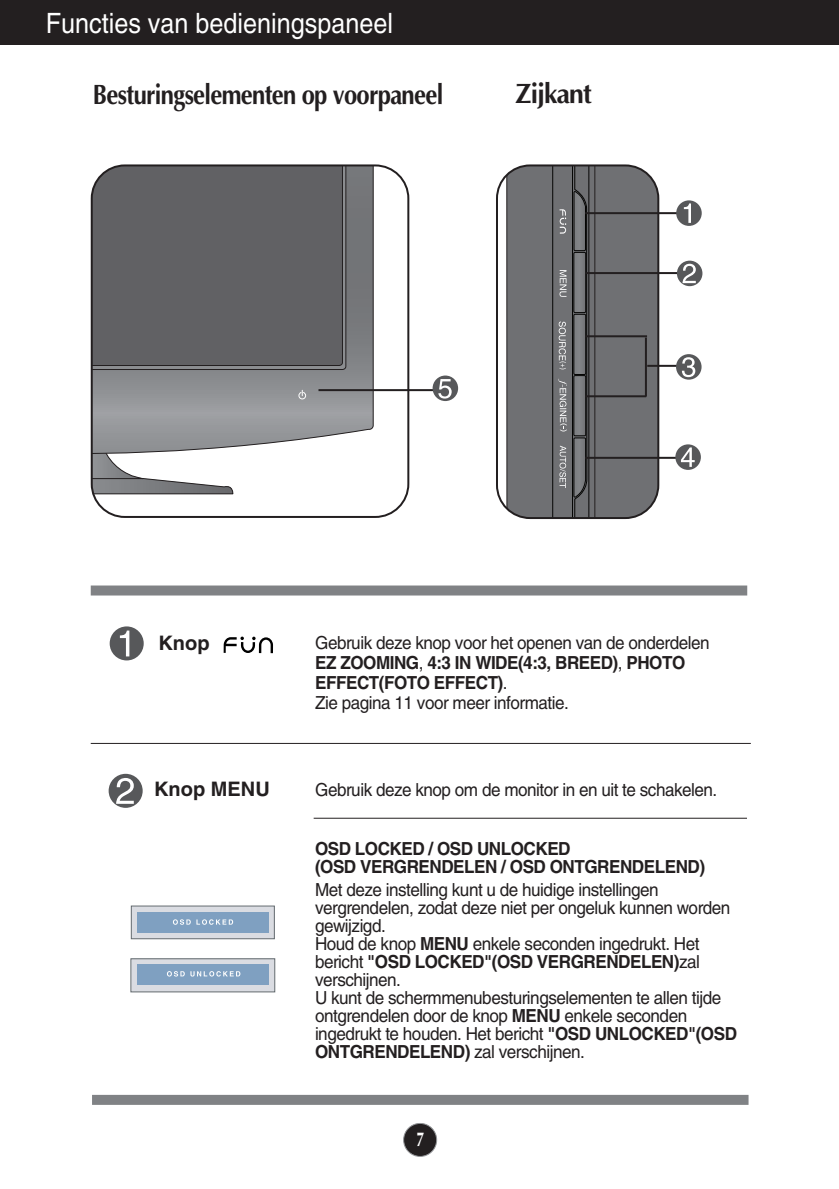
<style>
.page{position:relative;width:839px;height:1189px;background:#fff}
.page>*{position:absolute;margin:0;border:0;box-sizing:border-box;transform-origin:0 0}
.t1{font:700 28px "Optima";letter-spacing:-.03em;color:#231f20;scale:.85 1}
.t2{font:28px "Helvetica";color:#fff;scale:.9 1}
.t3{font:700 28px "Optima";letter-spacing:-.03em;color:#231f20;scale:.95 1}
.t4{font:700 20px "Helvetica";color:#231f20}
.t5{font:700 20px "Optima";color:#fff;scale:.7 1}
.t6{font:18px/18px "Helvetica";letter-spacing:-.03em;color:#231f20;scale:.95 1}
.t7{font:700 18px/18px "Helvetica";letter-spacing:-.03em;color:#231f20;scale:.95 1}
.s1{font-weight:700}
</style>
<div class="page">
<div style="left:403px;top:1123px;width:33px;height:33px;background:#231f20;border-radius:50%"></div>
<div style="left:403px;top:1123px;width:34px;height:34px;border:2px solid #939598;border-radius:50%"></div>
<div style="left:0;top:0;width:839px;height:45px;background:#231f20"></div>
<div style="left:110px;top:626px;width:34px;height:34px;background:#57585a;border-radius:50%"></div>
<svg style="left:120px;top:630px;width:9px;height:26px"></svg>
<div style="left:109px;top:774px;width:34px;height:34px;background:#57585a;border-radius:50%"></div>
<svg style="left:116px;top:778px;width:18px;height:26px"></svg>
<hr style="left:314px;top:817px;width:433px;height:1px;background:#231f20">
<hr style="left:91px;top:743px;width:660px;height:1px;background:#231f20">
<div style="left:131px;top:906px;width:143px;height:32px;background:#dadce2"></div>
<div style="left:131px;top:905px;width:144px;height:34px;border:1px solid #656c70"></div>
<div style="left:137px;top:912px;width:132px;height:20px;background:#7fa0c1"></div>
<svg style="left:173px;top:919px;width:60px;height:5px"></svg>
<div style="left:131px;top:958px;width:144px;height:34px;background:#dadce2"></div>
<div style="left:130px;top:958px;width:145px;height:34px;border:1px solid #656c70"></div>
<div style="left:137px;top:964px;width:132px;height:21px;background:#7fa0c1"></div>
<svg style="left:167px;top:971px;width:73px;height:5px"></svg>
<div style="left:91px;top:585px;width:656px;height:10px;background:#808285"></div>
<div style="left:92px;top:1095px;width:656px;height:10px;background:#808285"></div>
<svg style="left:224px;top:636px;width:49px;height:17px"></svg>
<svg style="left:91px;top:164px;width:318px;height:354px"></svg>
<svg style="left:496px;top:164px;width:163px;height:355px;background:#727275"></svg>
<hr style="left:585px;top:212px;width:95px;height:2px;background:#231f20">
<div style="left:676px;top:200px;width:25px;height:26px;background:#57585a;border-radius:50%"></div>
<svg style="left:684px;top:203px;width:7px;height:20px"></svg>
<hr style="left:585px;top:272px;width:95px;height:2px;background:#231f20">
<div style="left:677px;top:261px;width:25px;height:25px;background:#57585a;border-radius:50%"></div>
<svg style="left:682px;top:264px;width:13px;height:19px"></svg>
<hr style="left:647px;top:365px;width:34px;height:2px;background:#231f20">
<hr style="left:585px;top:335px;width:62px;height:2px;background:#231f20">
<hr style="left:585px;top:395px;width:61px;height:2px;background:#231f20">
<hr style="left:645px;top:337px;width:2px;height:59px;background:#231f20">
<div style="left:676px;top:354px;width:25px;height:26px;background:#57585a;border-radius:50%"></div>
<svg style="left:682px;top:357px;width:13px;height:20px"></svg>
<hr style="left:585px;top:457px;width:97px;height:2px;background:#231f20">
<div style="left:675px;top:444px;width:26px;height:26px;background:#57585a;border-radius:50%"></div>
<svg style="left:681px;top:447px;width:13px;height:20px"></svg>
<hr style="left:318px;top:389px;width:119px;height:2px;background:#231f20">
<svg style="left:432px;top:375px;width:26px;height:26px"></svg>
<svg style="left:438px;top:379px;width:13px;height:19px"></svg>
<h1 class="t2" style="left:46px;top:13px;width:387px">Functies van bedieningspaneel</h1>
<h1 class="t1" style="left:93px;top:83px;width:414px">Besturingselementen op voorpaneel</h1>
<h1 class="t3" style="left:515px;top:81px;width:82px">Zijkant</h1>
<p class="t4" style="left:158px;top:636px;width:53px">Knop</p>
<p class="t6" style="left:315px;top:634px;width:417px;line-height:20px">Gebruik deze knop voor het openen van de onderdelen <span class="s1">EZ ZOOMING</span>, <span class="s1">4:3 IN WIDE(4:3, BREED)</span>, <span class="s1">PHOTO EFFECT(FOTO EFFECT)</span>.<br>Zie pagina 11 voor meer informatie.</p>
<p class="t4" style="left:154px;top:782px;width:117px">Knop MENU</p>
<p class="t6" style="left:315px;top:782px;width:425px">Gebruik deze knop om de monitor in en uit te schakelen.</p>
<p class="t7" style="left:315px;top:841px;width:412px">OSD LOCKED / OSD UNLOCKED<br>(OSD VERGRENDELEN / OSD ONTGRENDELEND)</p>
<p class="t6" style="left:315px;top:882px;width:446px">Met deze instelling kunt u de huidige instellingen vergrendelen, zodat deze niet per ongeluk kunnen worden gewijzigd.<br>Houd de knop <span class="s1">MENU</span> enkele seconden ingedrukt. Het bericht <span class="s1">"OSD LOCKED"(OSD VERGRENDELEN)</span>zal verschijnen.<br>U kunt de schermmenubesturingselementen te allen tijde ontgrendelen door de knop <span class="s1">MENU</span> enkele seconden ingedrukt te houden. Het bericht <span class="s1">"OSD UNLOCKED"(OSD ONTGRENDELEND)</span> zal verschijnen.</p>
<p class="t5" style="left:416px;top:1131px;width:13px">7</p>
</div>
